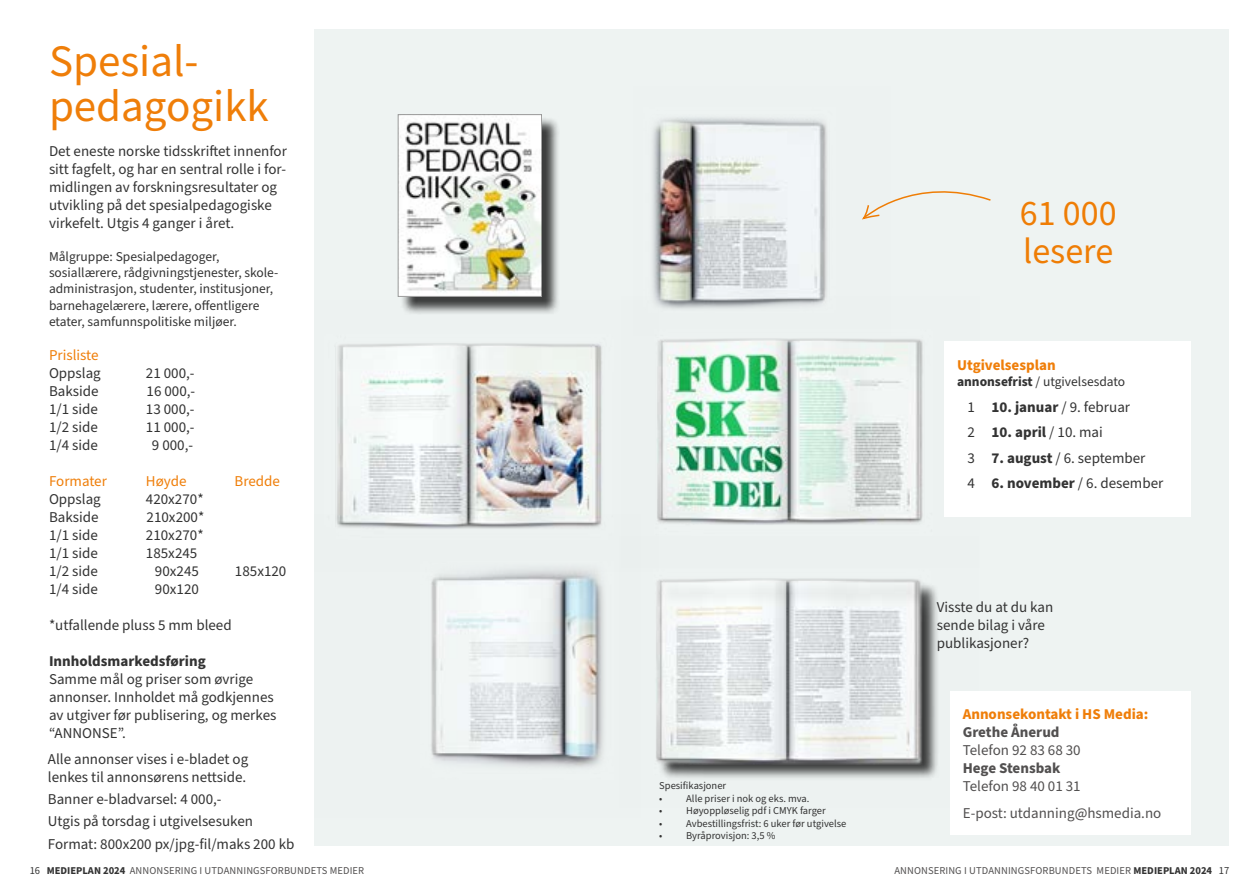
<style>
.page{position:relative;width:1259px;height:893px;background:#fff}
.page>*{position:absolute;margin:0;border:0;box-sizing:border-box;transform-origin:0 0}
.t1{font:45px/45px "Source Sans Pro";color:#ef7e09}
.t2{font:36px/37.5px "Source Sans Pro";color:#ef7d05}
.t3{font:15px/18px "Source Sans Pro";color:#333}
.t4{font:15px/26.5px "Source Sans Pro";color:#525050}
.t5{font:700 15px "Source Sans Pro";color:#ef7e09}
.t6{font:15px "Source Sans Pro";color:#ef7e09}
.t7{font:700 15px "Source Sans Pro";color:#525050}
.t8{font:700 15px "Source Sans Pro";color:#333}
.t9{font:13.5px/16.2px "Source Sans Pro";color:#333}
.t10{font:10.5px "Source Sans Pro";color:#333}
.t11{font:10.5px "Source Sans Pro";letter-spacing:.01em;color:#525050}
.s1{font-weight:700}
.s2{color:#333}
.s3{font-weight:700;color:#333}
</style>
<div class="page">
<div style="left:315px;top:30px;width:914px;height:816px;background:#eef3f2"></div>
<img style="left:656px;top:578px;width:282px;height:200px">
<img style="left:652px;top:117px;width:175px;height:180px">
<img style="left:653px;top:297px;width:326px;height:228px">
<svg style="left:862px;top:191px;width:129px;height:29px"></svg>
<img style="left:431px;top:572px;width:173px;height:196px">
<img style="left:335px;top:301px;width:324px;height:271px">
<div style="left:400px;top:117px;width:159px;height:198px;background:#000;opacity:.75"></div>
<img style="left:400px;top:116px;width:140px;height:179px">
<div style="left:944px;top:342px;width:247px;height:175px;background:#fff"></div>
<div style="left:950px;top:691px;width:241px;height:143px;background:#fff"></div>
<h1 class="t1" style="left:49px;top:40px;width:221px">Spesial&shy;pedagogikk</h1>
<p class="t3" style="left:49px;top:142px;width:239px">Det eneste norske tidsskriftet innenfor sitt fagfelt, og har en sentral rolle i for&shy;midlingen av forskningsresultater og utvikling på det spesialpedagogiske virkefelt. Utgis 4 ganger i året.</p>
<p class="t9" style="left:49px;top:249px;width:231px">Målgruppe: Spesialpedagoger, sosiallærere, rådgivningstjenester, skole&shy;administrasjon, studenter, institusjoner, barnehagelærere, lærere, offentligere etater, samfunnspolitiske miljøer.</p>
<p class="t6" style="left:49px;top:345px;width:51px">Prisliste</p>
<p class="t3" style="left:49px;top:365px;width:53px">Oppslag</p>
<p class="t3" style="left:146px;top:365px;width:50px">21 000,-</p>
<p class="t3" style="left:49px;top:383px;width:51px">Bakside</p>
<p class="t3" style="left:147px;top:383px;width:50px">16 000,-</p>
<p class="t3" style="left:49px;top:401px;width:50px">1/1 side</p>
<p class="t3" style="left:146px;top:401px;width:50px">13 000,-</p>
<p class="t3" style="left:49px;top:419px;width:50px">1/2 side</p>
<p class="t3" style="left:146px;top:419px;width:50px">11 000,-</p>
<p class="t3" style="left:49px;top:437px;width:50px">1/4 side</p>
<p class="t3" style="left:152px;top:437px;width:43px">9 000,-</p>
<p class="t6" style="left:49px;top:471px;width:59px">Formater</p>
<p class="t6" style="left:146px;top:471px;width:42px">Høyde</p>
<p class="t6" style="left:234px;top:471px;width:47px">Bredde</p>
<p class="t3" style="left:49px;top:491px;width:53px">Oppslag</p>
<p class="t3" style="left:146px;top:491px;width:59px">420x270*</p>
<p class="t3" style="left:49px;top:509px;width:51px">Bakside</p>
<p class="t3" style="left:147px;top:509px;width:59px">210x200*</p>
<p class="t3" style="left:49px;top:527px;width:50px">1/1 side</p>
<p class="t3" style="left:146px;top:527px;width:59px">210x270*</p>
<p class="t3" style="left:49px;top:545px;width:50px">1/1 side</p>
<p class="t3" style="left:146px;top:545px;width:53px">185x245</p>
<p class="t3" style="left:49px;top:563px;width:50px">1/2 side</p>
<p class="t3" style="left:155px;top:563px;width:45px">90x245</p>
<p class="t3" style="left:235px;top:563px;width:53px">185x120</p>
<p class="t3" style="left:49px;top:581px;width:50px">1/4 side</p>
<p class="t3" style="left:155px;top:581px;width:45px">90x120</p>
<p class="t3" style="left:49px;top:617px;width:184px">*utfallende pluss 5 mm bleed</p>
<p class="t8" style="left:49px;top:651px;width:158px">Innholdsmarkedsføring</p>
<p class="t3" style="left:49px;top:671px;width:229px">Samme mål og priser som øvrige annonser. Innholdet må godkjennes av utgiver før publisering, og merkes “ANNONSE”.</p>
<p class="t3" style="left:48px;top:750px;width:202px">Alle annonser vises i e-bladet og lenkes til annonsørens nettside.</p>
<p class="t3" style="left:48px;top:788px;width:248px;line-height:22.2px">Banner e-bladvarsel: 4 000,-<br>Utgis på torsdag i utgivelsesuken<br>Format: 800x200 px/jpg-fil/maks 200 kb</p>
<p class="t10" style="left:659px;top:778px;width:68px">Spesifikasjoner</p>
<p class="t10" style="left:659px;top:791px;width:152px">• Alle priser i nok og eks. mva.</p>
<p class="t10" style="left:659px;top:804px;width:168px">• Høyoppløselig pdf i CMYK farger</p>
<p class="t10" style="left:659px;top:816px;width:189px">• Avbestillingsfrist: 6 uker før utgivelse</p>
<p class="t10" style="left:659px;top:829px;width:118px">• Byråprovisjon: 3,5 %</p>
<h2 class="t2" style="left:1020px;top:196px;width:98px">61 000 lesere</h2>
<p class="t5" style="left:957px;top:355px;width:100px">Utgivelsesplan</p>
<p class="t9" style="left:957px;top:374px;width:170px"><span class="s1">annonsefrist</span> / utgivelsesdato</p>
<p class="t3" style="left:967px;top:394px;width:197px;line-height:25.5px">1 <span class="s1">10. januar</span> / 9. februar<br>2 <span class="s1">10. april</span> / 10. mai<br>3 <span class="s1">7. august</span> / 6. september<br>4 <span class="s1">6. november</span> / 6. desember</p>
<p class="t3" style="left:936px;top:599px;width:118px">Visste du at du kan sende bilag i våre publikasjoner?</p>
<p class="t5" style="left:962px;top:704px;width:187px">Annonsekontakt i HS Media:</p>
<p class="t7" style="left:962px;top:722px;width:98px">Grethe Ånerud</p>
<p class="t4" style="left:962px;top:737px;width:119px">Telefon 92 83 68 30</p>
<p class="t7" style="left:962px;top:758px;width:99px">Hege Stensbak</p>
<p class="t4" style="left:962px;top:773px;width:200px">Telefon 98 40 01 31<br>E-post: utdanning@hsmedia.no</p>
<p class="t11" style="left:30px;top:863px;width:336px"><span class="s2">16</span> <span class="s3">MEDIEPLAN 2024</span> ANNONSERING I UTDANNINGSFORBUNDETS MEDIER</p>
<p class="t11" style="left:894px;top:863px;width:336px">ANNONSERING I UTDANNINGSFORBUNDETS MEDIER <span class="s3">MEDIEPLAN 2024</span> <span class="s2">17</span></p>
</div>
